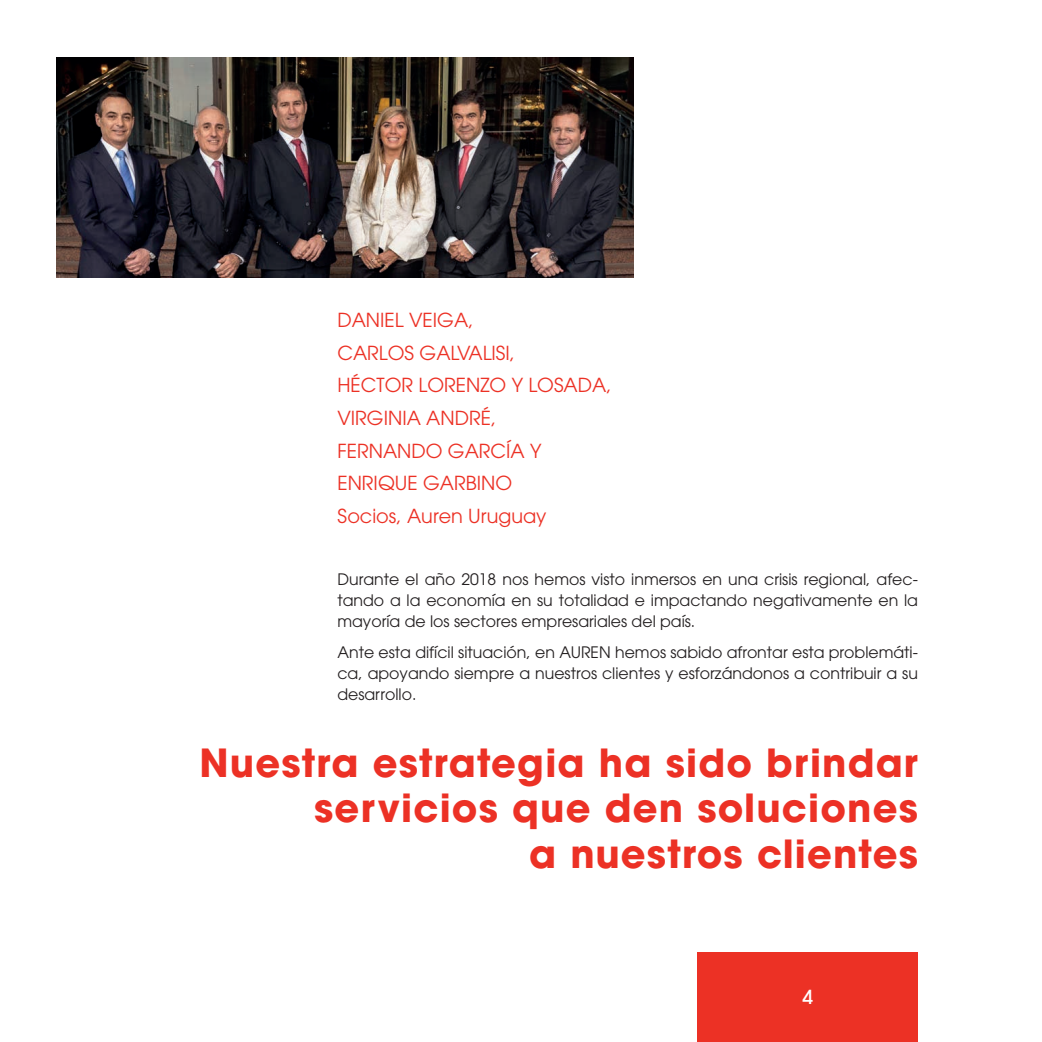
<style>
.page{position:relative;width:1042px;height:1042px;background:#fff}
.page>*{position:absolute;margin:0;border:0;box-sizing:border-box;transform-origin:0 0}
.t1{font:700 38.5px/45.5px "ITC Avant Garde Pro";letter-spacing:.03em;color:#ec3125;text-align:right}
.t2{font:19.25px/32.7px "ITC Avant Garde Pro";color:#ec3125}
.t3{font:500 19.25px "ITC Avant Garde Pro";color:#fff}
.t4{font:15.75px/21px "ITC Avant Garde Pro";color:#231f20;text-align:justify}
</style>
<div class="page">
<div style="left:697px;top:952px;width:221px;height:90px;background:#ec3125"></div>
<img style="left:56px;top:58px;width:577px;height:220px">
<p class="t2" style="left:337px;top:303px;width:276px">DANIEL VEIGA,<br>CARLOS GALVALISI,<br>HÉCTOR LORENZO Y LOSADA,<br>VIRGINIA ANDRÉ,<br>FERNANDO GARCÍA Y<br>ENRIQUE GARBINO<br>Socios, Auren Uruguay</p>
<p class="t4" style="left:337px;top:568px;width:582px">Durante el año 2018 nos hemos visto inmersos en una crisis regional, afec&shy;tando a la economía en su totalidad e impactando negativamente en la mayoría de los sectores empresariales del país.</p>
<p class="t4" style="left:337px;top:641px;width:582px">Ante esta difícil situación, en AUREN hemos sabido afrontar esta problemáti&shy;ca, apoyando siempre a nuestros clientes y esforzándonos a contribuir a su desarrollo.</p>
<h1 class="t1" style="left:200px;top:739px;width:720px">Nuestra estrategia ha sido brindar servicios que den soluciones<br>a nuestros clientes</h1>
<p class="t3" style="left:802px;top:985px;width:12px">4</p>
</div>
